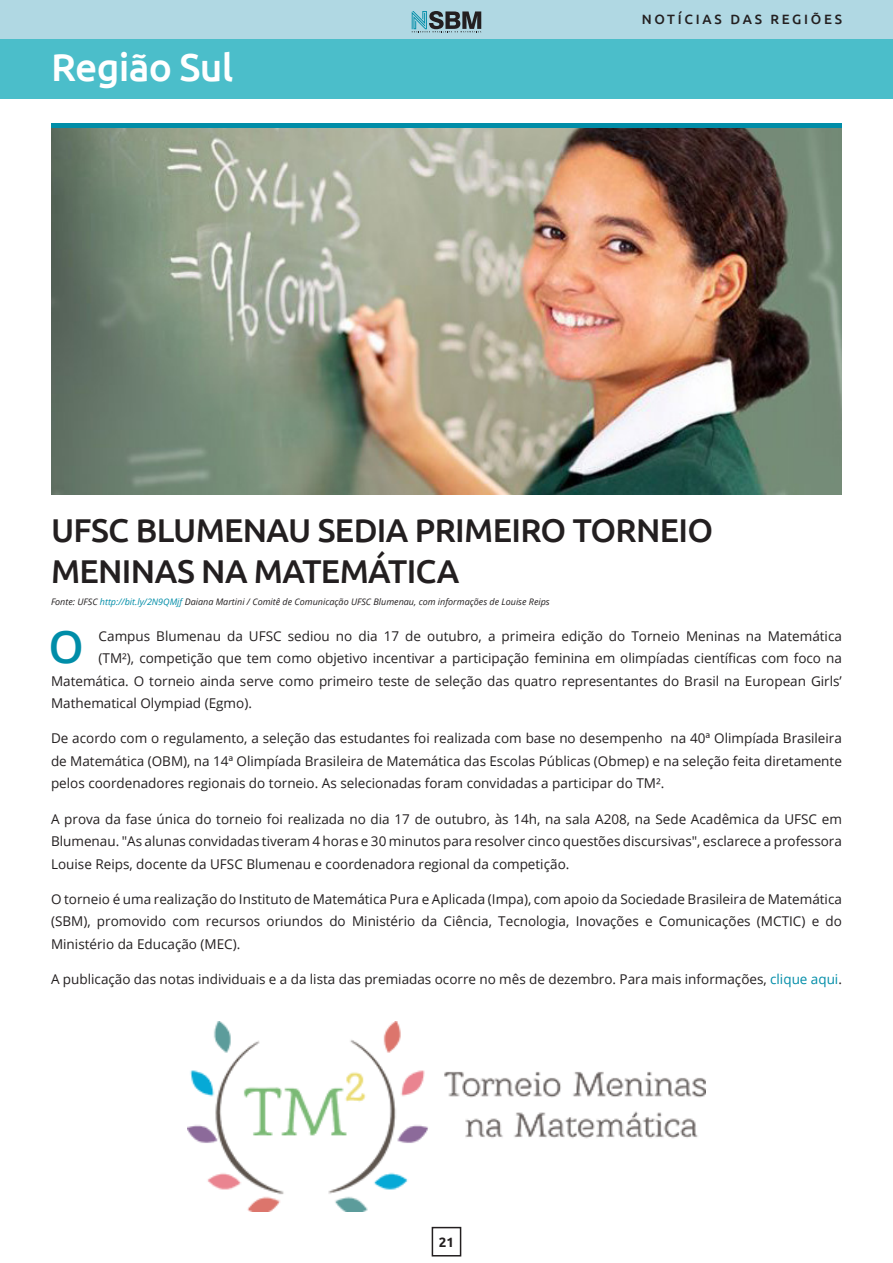
<style>
.page{position:relative;width:893px;height:1263px;background:#fff}
.page>*{position:absolute;margin:0;border:0;box-sizing:border-box;transform-origin:0 0}
.t1{font:600 45px "Open Sans";color:#008da8}
.Tiutlo_26_Normal_Cas{font:500 39px "Ubuntu";letter-spacing:-.02em;color:#fff}
.Titulo_22_UPPER_case{font:500 33px/40.5px "Ubuntu";letter-spacing:-.02em;color:#231f20}
.t2{font:13.5px/22.5px "Open Sans";color:#231f20;text-align:justify}
.t3{font:500 13.5px "Ubuntu";letter-spacing:.2em;color:#231f20}
.t4{font:700 13.5px "Ubuntu";color:#231f20}
.Fonte{font:italic 9px "Open Sans";color:#231f20}
.s1{color:#008da8}
</style>
<div class="page">
<div style="left:0;top:0;width:893px;height:41px;background:#b0d8e3"></div>
<div style="left:432px;top:1227px;width:29px;height:29px;border:2px solid #231f20"></div>
<div style="left:0;top:39px;width:893px;height:60px;background:#4bbeca"></div>
<img style="left:51px;top:128px;width:791px;height:367px">
<img style="left:188px;top:1021px;width:517px;height:191px">
<div style="left:51px;top:123px;width:791px;height:5px;background:#008da8"></div>
<svg style="left:412px;top:11px;width:69px;height:21px"></svg>
<p class="Tiutlo_26_Normal_Cas" style="left:51px;top:43px;width:184px">Região Sul</p>
<p class="t3" style="left:642px;top:11px;width:202px">NOTÍCIAS DAS REGIÕES</p>
<p class="Titulo_22_UPPER_case" style="left:51px;top:509px;width:664px">UFSC BLUMENAU SEDIA PRIMEIRO TORNEIO<br>MENINAS NA MATEMÁTICA</p>
<p class="Fonte" style="left:51px;top:596px;width:500px">Fonte: UFSC <span class="s1">http://bit.ly/2N9QMjf</span> Daiana Martini / Comitê de Comunicação UFSC Blumenau, com informações de Louise Reips</p>
<p class="t1" style="left:48px;top:616px;width:37px">O</p>
<p class="t2" style="left:99px;top:624px;width:745px">Campus Blumenau da UFSC sediou no dia 17 de outubro, a primeira edição do Torneio Meninas na Matemática</p>
<p class="t2" style="left:99px;top:646px;width:745px">(TM²), competição que tem como objetivo incentivar a participação feminina em olimpíadas científicas com foco na</p>
<p class="t2" style="left:51px;top:669px;width:792px">Matemática. O torneio ainda serve como primeiro teste de seleção das quatro representantes do Brasil na European Girls’</p>
<p class="t2" style="left:51px;top:691px;width:202px">Mathematical Olympiad (Egmo).</p>
<p class="t2" style="left:51px;top:727px;width:792px">De acordo com o regulamento, a seleção das estudantes foi realizada com base no desempenho na 40ª Olimpíada Brasileira de Matemática (OBM), na 14ª Olimpíada Brasileira de Matemática das Escolas Públicas (Obmep) e na seleção feita diretamente pelos coordenadores regionais do torneio. As selecionadas foram convidadas a participar do TM².</p>
<p class="t2" style="left:51px;top:807px;width:792px">A prova da fase única do torneio foi realizada no dia 17 de outubro, às 14h, na sala A208, na Sede Acadêmica da UFSC em Blumenau. "As alunas convidadas tiveram 4 horas e 30 minutos para resolver cinco questões discursivas", esclarece a professora Louise Reips, docente da UFSC Blumenau e coordenadora regional da competição.</p>
<p class="t2" style="left:51px;top:887px;width:792px">O torneio é uma realização do Instituto de Matemática Pura e Aplicada (Impa), com apoio da Sociedade Brasileira de Matemática (SBM), promovido com recursos oriundos do Ministério da Ciência, Tecnologia, Inovações e Comunicações (MCTIC) e do Ministério da Educação (MEC).</p>
<p class="t2" style="left:51px;top:968px;width:792px">A publicação das notas individuais e a da lista das premiadas ocorre no mês de dezembro. Para mais informações, <span class="s1">clique aqui</span>.</p>
<p class="t4" style="left:439px;top:1233px;width:17px">21</p>
</div>
